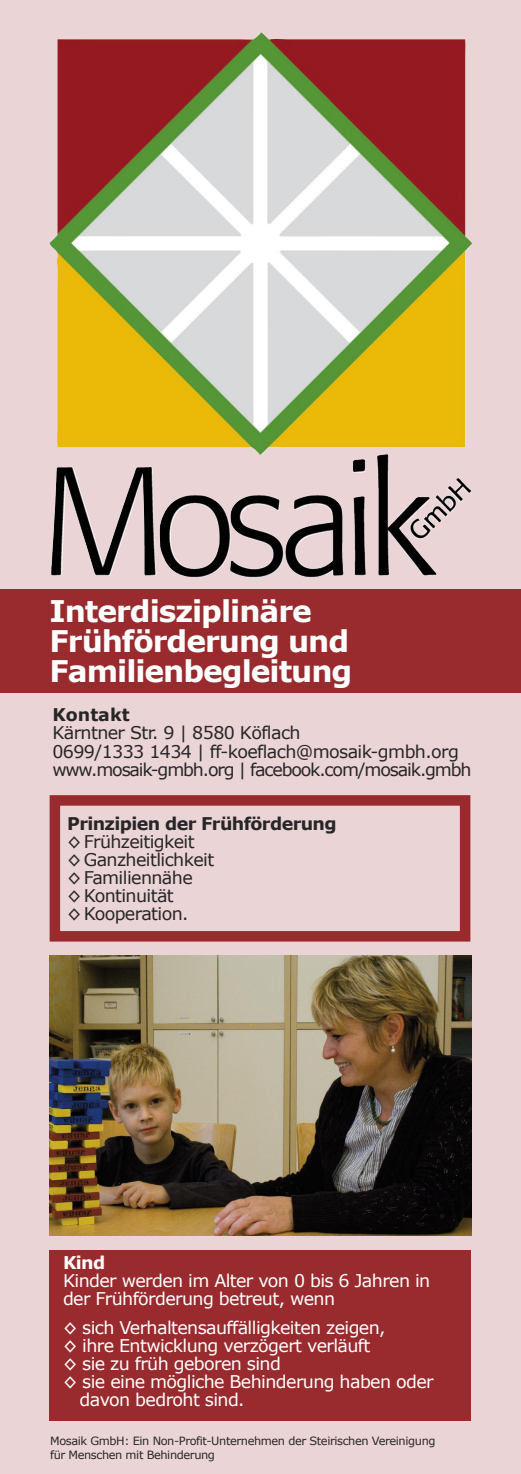
<style>
.page{position:relative;width:521px;height:1474px;background:#fff}
.page>*{position:absolute;margin:0;border:0;box-sizing:border-box;transform-origin:0 0}
.t1{font:700 29.75px/29.8px "Verdana";letter-spacing:-.035em;color:#fff}
.t2{font:17.5px/18px "Verdana";letter-spacing:-.035em;color:#fff}
.t3{font:17.5px/18px "Verdana";letter-spacing:-.035em;color:#272627}
.t4{font:700 17.5px "Verdana";letter-spacing:-.035em;color:#272627}
.t5{font:700 17.5px "Verdana";color:#272627}
.t6{font:700 17.5px "Verdana";color:#fff}
.t7{font:11.38px/13.7px "Verdana";letter-spacing:-.035em;color:#272627}
</style>
<div class="page">
<div style="left:0;top:0;width:521px;height:1473px;background:#ebd4d5"></div>
<img style="left:50px;top:32px;width:422px;height:545px">
<div style="left:50px;top:795px;width:420px;height:146px;border:10px solid #992b2e"></div>
<div style="left:0;top:589px;width:521px;height:104px;background:#992b2e"></div>
<div style="left:50px;top:1249px;width:421px;height:171px;background:#992b2e"></div>
<img style="left:50px;top:955px;width:421px;height:280px">
<h1 class="t1" style="left:50px;top:595px;width:304px">Interdisziplinäre<br>Frühförderung und<br>Familienbegleitung</h1>
<p class="t5" style="left:52px;top:703px;width:79px">Kontakt</p>
<p class="t3" style="left:52px;top:723px;width:421px">Kärntner Str. 9 | 8580 Köflach<br>0699/1333 1434 | ff-koeflach@mosaik-gmbh.org www.mosaik-gmbh.org | facebook.com/mosaik.gmbh</p>
<p class="t4" style="left:67px;top:812px;width:271px">Prinzipien der Frühförderung</p>
<p class="t3" style="left:67px;top:831px;width:149px">◊ Frühzeitigkeit<br>◊ Ganzheitlichkeit ◊ Familiennähe<br>◊ Kontinuität<br>◊ Kooperation.</p>
<p class="t6" style="left:63px;top:1251px;width:44px">Kind</p>
<p class="t2" style="left:63px;top:1271px;width:369px">Kinder werden im Alter von 0 bis 6 Jahren in der Frühförderung betreut, wenn</p>
<p class="t2" style="left:63px;top:1317px;width:324px">◊ sich Verhaltensauffälligkeiten zeigen,</p>
<p class="t2" style="left:63px;top:1335px;width:309px">◊ ihre Entwicklung verzögert verläuft</p>
<p class="t2" style="left:63px;top:1353px;width:219px">◊ sie zu früh geboren sind</p>
<p class="t2" style="left:63px;top:1371px;width:372px">◊ sie eine mögliche Behinderung haben oder</p>
<p class="t2" style="left:80px;top:1389px;width:167px">davon bedroht sind.</p>
<p class="t7" style="left:50px;top:1433px;width:387px">Mosaik GmbH: Ein Non-Profit-Unternehmen der Steirischen Vereinigung für Menschen mit Behinderung</p>
</div>
